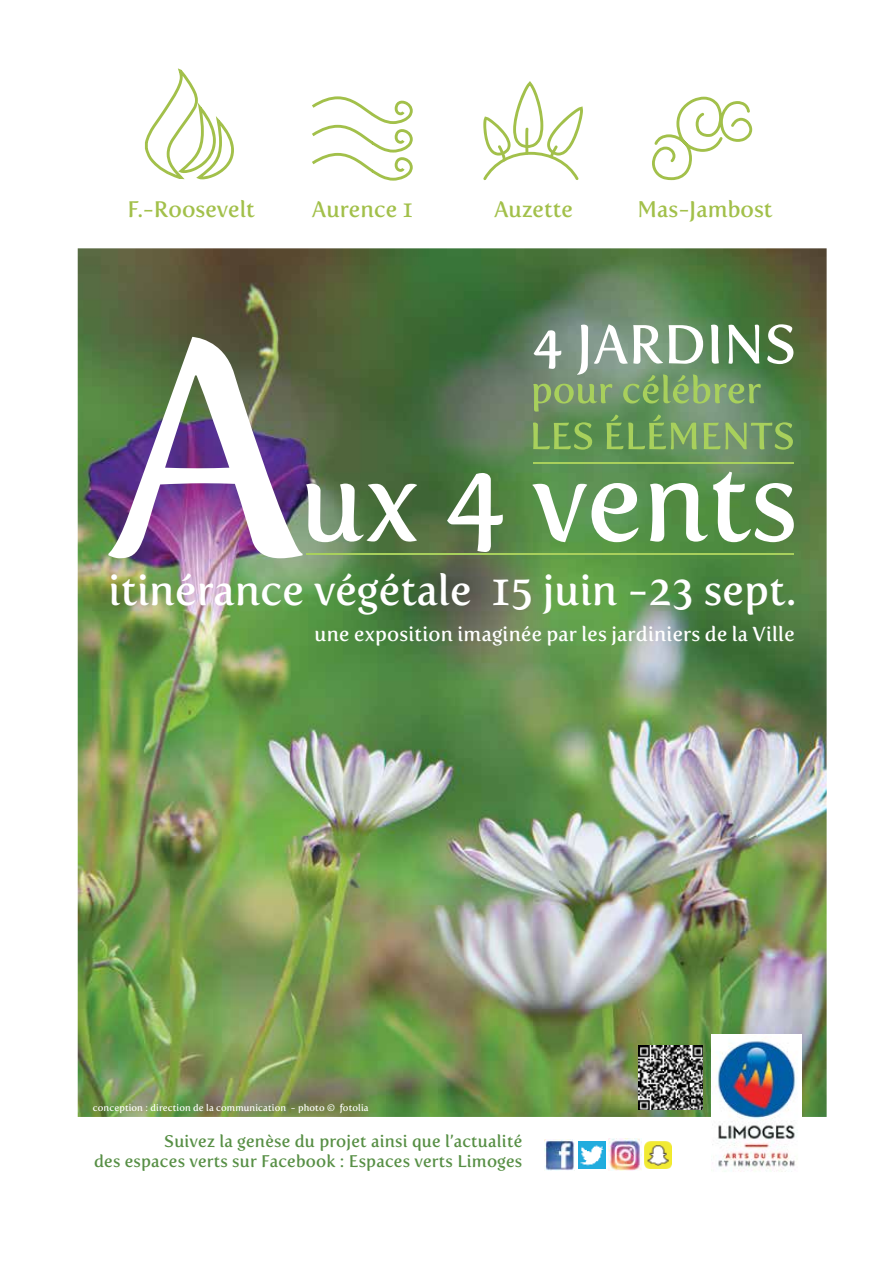
<style>
.page{position:relative;width:893px;height:1263px;background:#fff}
.page>*{position:absolute;margin:0;border:0;box-sizing:border-box;transform-origin:0 0}
.t1{font:42.15px "Fertigo Pro";color:#fff}
.t2{font:22.5px "Fertigo Pro";color:#a2c04a}
.t3{font:20.1px "Fertigo Pro";letter-spacing:.01em;color:#fff}
.t4{font:16.8px/20.2px "Fertigo Pro";letter-spacing:.01em;color:#578f45;text-align:right}
.t5{font:9.45px "Fertigo Pro";letter-spacing:.01em;color:#fff}
</style>
<div class="page">
<img style="left:78px;top:248px;width:749px;height:869px">
<img style="left:712px;top:1034px;width:90px;height:138px">
<img style="left:544px;top:1140px;width:31px;height:30px">
<img style="left:609px;top:1139px;width:32px;height:31px">
<img style="left:644px;top:1141px;width:27px;height:27px">
<img style="left:579px;top:1141px;width:27px;height:27px">
<img style="left:108px;top:324px;width:686px;height:234px">
<svg style="left:312px;top:96px;width:101px;height:85px"></svg>
<svg style="left:652px;top:97px;width:100px;height:83px"></svg>
<svg style="left:145px;top:68px;width:89px;height:111px"></svg>
<svg style="left:483px;top:81px;width:100px;height:99px"></svg>
<img style="left:638px;top:1045px;width:65px;height:65px">
<h2 class="t2" style="left:128px;top:196px;width:129px">F.-Roosevelt</h2>
<h2 class="t2" style="left:312px;top:196px;width:102px">Aurence 1</h2>
<h2 class="t2" style="left:494px;top:196px;width:80px">Auzette</h2>
<h2 class="t2" style="left:637px;top:196px;width:137px">Mas-Jambost</h2>
<h1 class="t1" style="left:108px;top:566px;width:689px">itinérance végétale 15 juin -23 sept.</h1>
<p class="t3" style="left:315px;top:622px;width:482px">une exposition imaginée par les jardiniers de la Ville</p>
<p class="t5" style="left:93px;top:1102px;width:277px">conception : direction de la communication - photo © fotolia</p>
<p class="t4" style="left:94px;top:1131px;width:430px">Suivez la genèse du projet ainsi que l’actualité<br>des espaces verts sur Facebook : Espaces verts Limoges</p>
</div>
